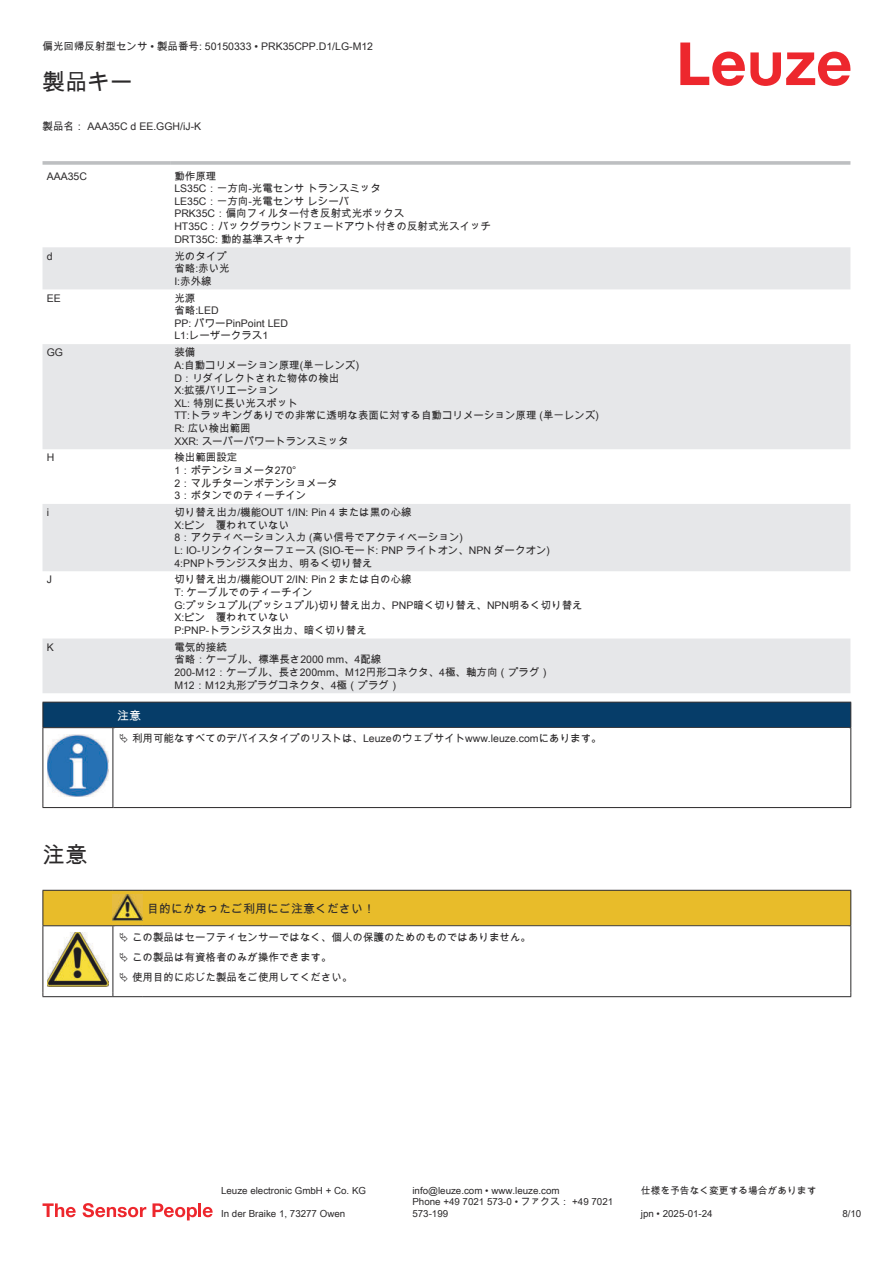
<style>
.page{position:relative;width:893px;height:1263px;background:#fff}
.page>*{position:absolute;margin:0;border:0;box-sizing:border-box;transform-origin:0 0}
.t1{font:22.5px "Arial Unicode MS";color:#2b292a}
.t2{font:12px "Arial Unicode MS";color:#2b292a}
.t3{font:12px "Arial Unicode MS";color:#fff}
.t4{font:10.5px/12.6px "Arial Unicode MS";color:#2b292a}
.t5{font:9.75px/11.7px "Arial Unicode MS";color:#2b292a}
</style>
<div class="page">
<svg style="left:680px;top:43px;width:170px;height:43px"></svg>
<svg style="left:43px;top:247px;width:807px;height:446px;fill:#e6e7e9"></svg>
<svg style="left:43px;top:161px;width:127px;height:4px"></svg>
<hr style="left:170px;top:161px;width:680px;height:4px;background:#c4c5c7">
<svg style="left:43px;top:1203px;width:33px;height:14px"></svg>
<svg style="left:83px;top:1203px;width:63px;height:14px"></svg>
<svg style="left:153px;top:1203px;width:44px;height:17px"></svg>
<hr style="left:198px;top:1203px;width:3px;height:14px;background:#ed272d">
<svg style="left:203px;top:1207px;width:10px;height:10px"></svg>
<div style="left:43px;top:702px;width:808px;height:26px;background:#063d69"></div>
<hr style="left:113px;top:727px;width:738px;height:1px;background:#2b292a">
<hr style="left:43px;top:728px;width:1px;height:75px;background:#2b292a">
<hr style="left:113px;top:728px;width:1px;height:75px;background:#2b292a">
<hr style="left:850px;top:728px;width:1px;height:75px;background:#2b292a">
<hr style="left:43px;top:807px;width:70px;height:1px;background:#2b292a">
<hr style="left:113px;top:807px;width:738px;height:1px;background:#2b292a">
<img style="left:47px;top:734px;width:61px;height:63px">
<hr style="left:43px;top:996px;width:70px;height:1px;background:#2b292a">
<hr style="left:113px;top:996px;width:30px;height:1px;background:#2b292a">
<hr style="left:143px;top:996px;width:708px;height:1px;background:#2b292a">
<svg style="left:43px;top:890px;width:808px;height:106px"></svg>
<p class="t4" style="left:43px;top:40px;width:332px">偏光回帰反射型センサ • 製品番号: 50150333 • PRK35CPP.D1/LG-M12</p>
<h1 class="t1" style="left:43px;top:66px;width:91px">製品キー</h1>
<p class="t4" style="left:43px;top:120px;width:160px">製品名： AAA35C d EE.GGH/iJ-K</p>
<p class="t4" style="left:47px;top:169px;width:42px">AAA35C</p>
<p class="t4" style="left:174px;top:169px;width:318px">動作原理<br>LS35C：一方向-光電センサ トランスミッタ<br>LE35C：一方向-光電センサ レシーバ<br>PRK35C：偏向フィルター付き反射式光ボックス<br>HT35C：バックグラウンドフェードアウト付きの反射式光スイッチ<br>DRT35C: 動的基準スキャナ</p>
<p class="t4" style="left:47px;top:249px;width:7px">d</p>
<p class="t4" style="left:174px;top:249px;width:57px">光のタイプ省略:赤い光<br>I:赤外線</p>
<p class="t4" style="left:47px;top:291px;width:16px">EE</p>
<p class="t4" style="left:174px;top:291px;width:115px">光源<br>省略:LED<br>PP: パワーPinPoint LED<br>L1:レーザークラス1</p>
<p class="t4" style="left:47px;top:346px;width:18px">GG</p>
<p class="t4" style="left:174px;top:346px;width:426px">装備<br>A:自動コリメーション原理(単一レンズ)<br>D：リダイレクトされた物体の検出<br>X:拡張バリエーション<br>XL: 特別に長い光スポット<br>TT:トラッキングありでの非常に透明な表面に対する自動コリメーション原理 (単一レンズ)<br>R: 広い検出範囲<br>XXR: スーパーパワートランスミッタ</p>
<p class="t4" style="left:47px;top:451px;width:9px">H</p>
<p class="t4" style="left:174px;top:451px;width:165px">検出範囲設定<br>1：ポテンショメータ270°<br>2：マルチターンポテンショメータ<br>3：ボタンでのティーチイン</p>
<p class="t4" style="left:47px;top:506px;width:4px">i</p>
<p class="t4" style="left:174px;top:506px;width:377px">切り替え出力/機能OUT 1/IN: Pin 4 または黒の心線<br>X:ピン　覆われていない<br>8：アクティベーション入力 (高い信号でアクティベーション)<br>L: IO-リンクインターフェース (SIO-モード: PNP ライトオン、NPN ダークオン)<br>4:PNPトランジスタ出力、明るく切り替え</p>
<p class="t4" style="left:47px;top:573px;width:7px">J</p>
<p class="t4" style="left:174px;top:573px;width:410px">切り替え出力/機能OUT 2/IN: Pin 2 または白の心線<br>T: ケーブルでのティーチイン<br>G:プッシュプル(プッシュプル)切り替え出力、PNP暗く切り替え、NPN明るく切り替え<br>X:ピン　覆われていない<br>P:PNP-トランジスタ出力、暗く切り替え</p>
<p class="t4" style="left:47px;top:641px;width:9px">K</p>
<p class="t4" style="left:174px;top:640px;width:377px">電気的接続<br>省略：ケーブル、標準長さ2000 mm、4配線<br>200-M12：ケーブル、長さ200mm、M12円形コネクタ、4極、軸方向（プラグ）<br>M12：M12丸形プラグコネクタ、4極（プラグ）</p>
<p class="t3" style="left:117px;top:707px;width:25px">注意</p>
<p class="t4" style="left:132px;top:732px;width:471px">利用可能なすべてのデバイスタイプのリストは、Leuzeのウェブサイトwww.leuze.comにあります。</p>
<h1 class="t1" style="left:43px;top:838px;width:46px">注意</h1>
<p class="t2" style="left:147px;top:900px;width:229px">目的にかなったご利用にご注意ください！</p>
<p class="t4" style="left:132px;top:926px;width:400px;line-height:20.2px">この製品はセーフティセンサーではなく、個人の保護のためのものではありません。この製品は有資格者のみが操作できます。<br>使用目的に応じた製品をご使用してください。</p>
<p class="t5" style="left:221px;top:1184px;width:146px">Leuze electronic GmbH + Co. KG</p>
<p class="t5" style="left:412px;top:1184px;width:149px">info@leuze.com • www.leuze.com</p>
<p class="t5" style="left:641px;top:1184px;width:177px">仕様を予告なく変更する場合があります</p>
<p class="t5" style="left:221px;top:1207px;width:126px">In der Braike 1, 73277 Owen</p>
<p class="t5" style="left:412px;top:1196px;width:202px">Phone +49 7021 573-0 • ファクス： +49 7021<br>573-199</p>
<p class="t5" style="left:641px;top:1207px;width:73px">jpn • 2025-01-24</p>
<p class="t5" style="left:842px;top:1207px;width:20px">8/10</p>
</div>
